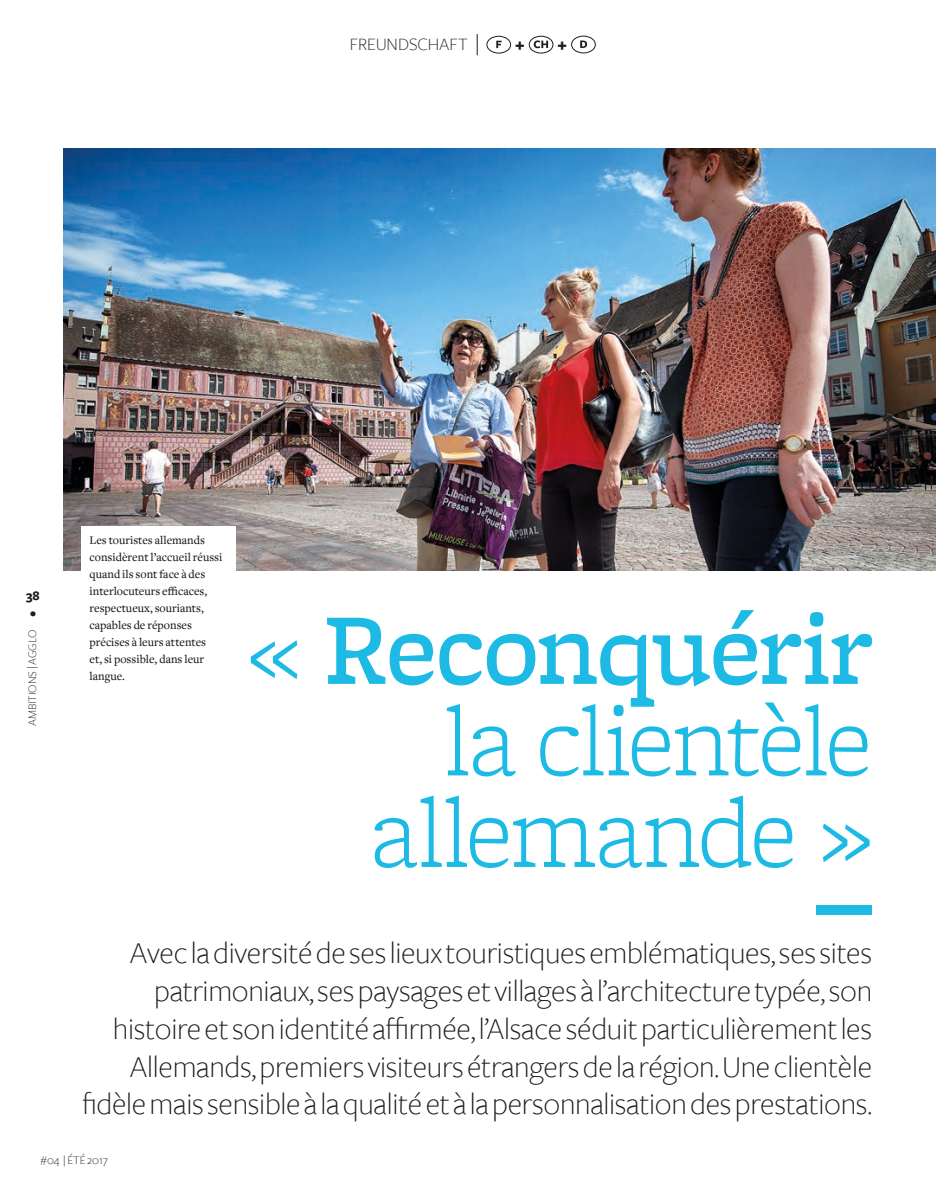
<style>
.page{position:relative;width:936px;height:1191px;background:#fff}
.page>*{position:absolute;margin:0;border:0;box-sizing:border-box;transform-origin:0 0}
.t1{font:300 105.75px/91.5px "Freight Micro";letter-spacing:-.025em;color:#1cbae4;text-align:right}
.t2{font:300 31.5px/37.8px "Freight Sans";letter-spacing:-.01em;color:#1d1d1b;text-align:right}
.t3{font:300 18px "Freight Sans";color:#1d1d1b}
.t4{font:700 18px "Freight Sans";color:#1d1d1b}
.t5{font:700 13.5px/17.1px "Freight Sans";color:#1d1d1b}
.t6{font:500 12px/17.1px "Freight Text";color:#1d1d1b}
.t7{font:300 12px "Freight Sans";color:#1d1d1b}
.s1{font-weight:500}
</style>
<div class="page">
<svg style="left:477px;top:34px;width:1px;height:21px"></svg>
<div style="left:486px;top:36px;width:25px;height:17px;border:1px solid #1d1d1b;border-radius:50%"></div>
<svg style="left:496px;top:41px;width:5px;height:7px"></svg>
<div style="left:529px;top:36px;width:24px;height:17px;border:1px solid #1d1d1b;border-radius:50%"></div>
<svg style="left:533px;top:40px;width:15px;height:8px"></svg>
<div style="left:571px;top:36px;width:24px;height:17px;border:1px solid #1d1d1b;border-radius:50%"></div>
<svg style="left:580px;top:41px;width:7px;height:7px"></svg>
<img style="left:64px;top:149px;width:871px;height:421px">
<div style="left:816px;top:904px;width:56px;height:10px;background:#1cbae4"></div>
<div style="left:81px;top:526px;width:154px;height:176px;background:#fff"></div>
<p class="t3" style="left:349px;top:34px;width:120px">FREUNDSCHAFT</p>
<p class="t4" style="left:515px;top:34px;width:11px">+</p>
<p class="t4" style="left:557px;top:34px;width:11px">+</p>
<p class="t5" style="left:26px;top:587px;width:15px">38 •</p>
<p class="t7" style="left:26px;top:726px;width:98px;rotate:-90deg">AMBITIONS | AGGLO</p>
<p class="t6" style="left:90px;top:532px;width:134px">Les touristes allemands considèrent l’accueil réussi quand ils sont face à des interlocuteurs efficaces, respectueux, souriants, capables de réponses précises à leurs attentes<br>et, si possible, dans leur langue.</p>
<h1 class="t1" style="left:249px;top:614px;width:625px">« <span class="s1">Reconquérir </span>la clientèle allemande »</h1>
<p class="t2" style="left:82px;top:934px;width:791px">Avec la diversité de ses lieux touristiques emblématiques, ses sites patrimoniaux, ses paysages et villages à l’architecture typée, son histoire et son identité affirmée, l’Alsace séduit particulièrement les Allemands, premiers visiteurs étrangers de la région. Une clientèle fidèle mais sensible à la qualité et à la personnalisation des prestations.</p>
<p class="t7" style="left:40px;top:1154px;width:69px">#04 | ÉTÉ 2017</p>
</div>
